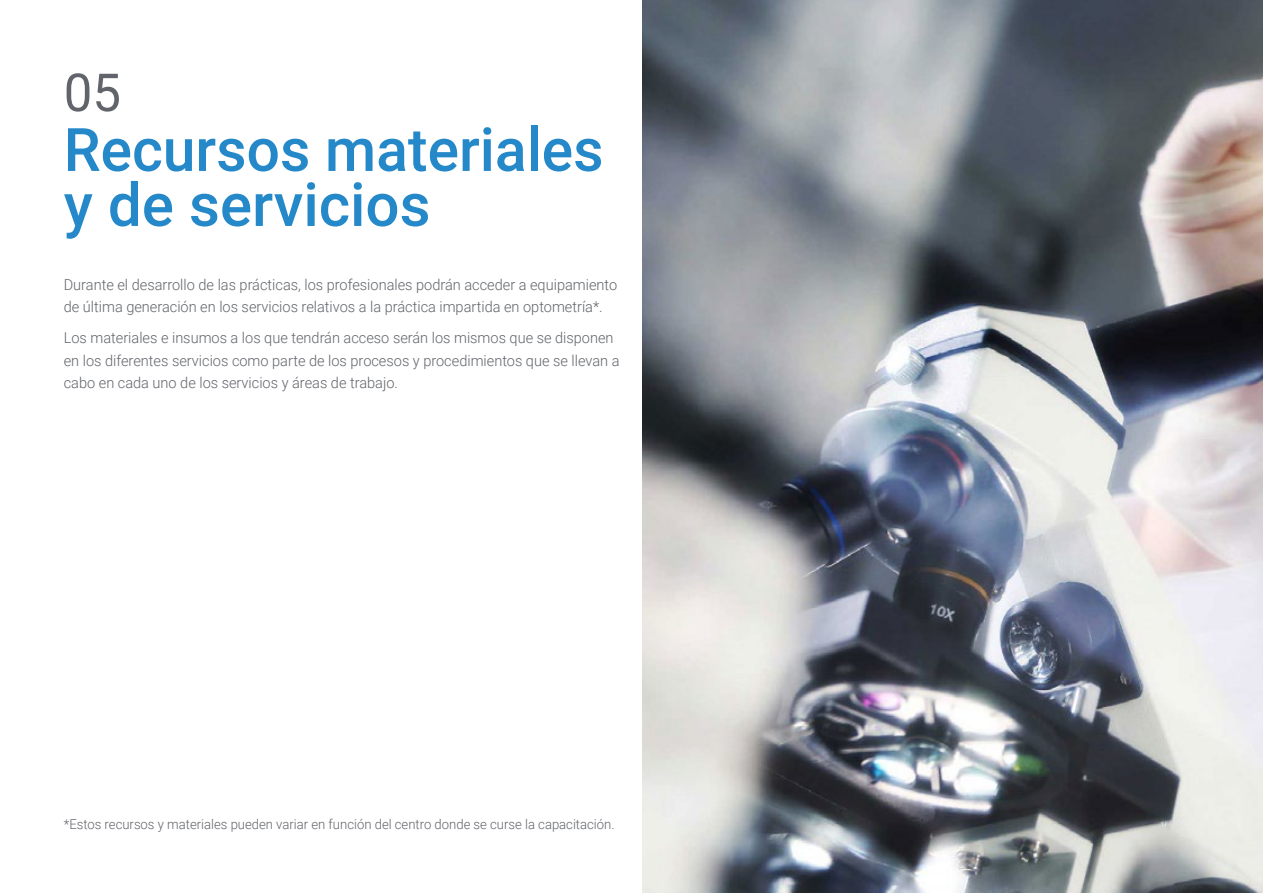
<style>
.page{position:relative;width:1263px;height:893px;background:#fff}
.page>*{position:absolute;margin:0;border:0;box-sizing:border-box;transform-origin:0 0}
.t1{font:500 60px/55.1px "Roboto";color:#2488c9}
.t2{font:52.5px "Roboto";color:#61646a}
.t3{font:300 15px/22.5px "Roboto";color:#61646a}
.t4{font:300 13.5px "Roboto";color:#61646a}
</style>
<div class="page">
<img style="left:642px;top:0;width:621px;height:893px">
<h2 class="t2" style="left:64px;top:56px;width:59px">05</h2>
<h1 class="t1" style="left:64px;top:120px;width:541px">Recursos materiales y de servicios</h1>
<p class="t3" style="left:64px;top:272px;width:555px">Durante el desarrollo de las prácticas, los profesionales podrán acceder a equipamiento de última generación en los servicios relativos a la práctica impartida en optometría*.</p>
<p class="t3" style="left:64px;top:326px;width:557px">Los materiales e insumos a los que tendrán acceso serán los mismos que se disponen en los diferentes servicios como parte de los procesos y procedimientos que se llevan a cabo en cada uno de los servicios y áreas de trabajo.</p>
<p class="t4" style="left:64px;top:815px;width:552px">*Estos recursos y materiales pueden variar en función del centro donde se curse la capacitación.</p>
</div>
